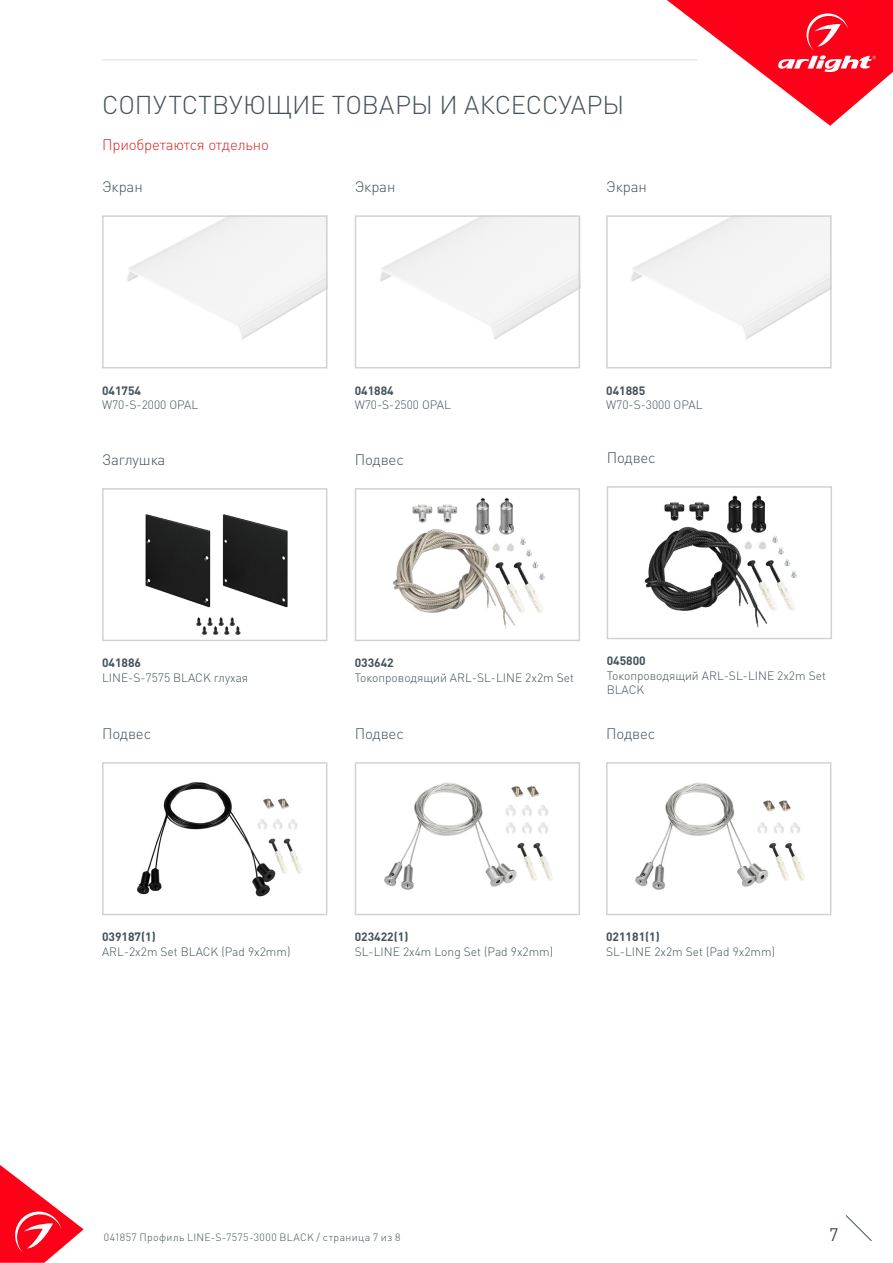
<style>
.page{position:relative;width:893px;height:1263px;background:#fff}
.page>*{position:absolute;margin:0;border:0;box-sizing:border-box;transform-origin:0 0}
.t1{font:300 25.5px "DIN Pro";color:#425159}
.t2{font:18px "DIN Pro";color:#425159}
.t3{font:300 15px "DIN Pro";letter-spacing:-.01em;color:#425159}
.t4{font:300 15px "DIN Pro";letter-spacing:-.01em;color:#d5262a}
.t5{font:300 12px/14.4px "DIN Pro";color:#425159}
.t6{font:700 12px "DIN Pro";color:#425159}
.t7{font:300 10.5px "DIN Pro";letter-spacing:.035em;color:#425159}
</style>
<div class="page">
<svg style="left:0;top:1165px;width:84px;height:98px"></svg>
<svg style="left:845px;top:1215px;width:27px;height:26px"></svg>
<svg style="left:667px;top:0;width:226px;height:126px"></svg>
<hr style="left:102px;top:60px;width:595px;height:1px;background:#dcdddf">
<img style="left:127px;top:218px;width:197px;height:122px">
<div style="left:102px;top:215px;width:225px;height:153px;border:2px solid #d1d2d4"></div>
<img style="left:380px;top:218px;width:197px;height:122px">
<div style="left:355px;top:215px;width:225px;height:153px;border:2px solid #d1d2d4"></div>
<img style="left:631px;top:218px;width:198px;height:122px">
<div style="left:606px;top:215px;width:226px;height:153px;border:2px solid #d1d2d4"></div>
<img style="left:145px;top:514px;width:143px;height:121px">
<div style="left:102px;top:488px;width:225px;height:153px;border:2px solid #d1d2d4"></div>
<img style="left:393px;top:498px;width:152px;height:131px">
<div style="left:355px;top:488px;width:225px;height:153px;border:2px solid #d1d2d4"></div>
<img style="left:635px;top:782px;width:170px;height:108px">
<div style="left:606px;top:762px;width:225px;height:153px;border:2px solid #d1d2d4"></div>
<img style="left:384px;top:782px;width:169px;height:108px">
<div style="left:355px;top:762px;width:225px;height:153px;border:2px solid #d1d2d4"></div>
<img style="left:644px;top:495px;width:153px;height:133px">
<div style="left:607px;top:486px;width:225px;height:153px;border:2px solid #d1d2d4"></div>
<img style="left:137px;top:782px;width:165px;height:115px">
<div style="left:102px;top:762px;width:225px;height:153px;border:2px solid #d1d2d4"></div>
<p class="t1" style="left:102px;top:87px;width:524px">СОПУТСТВУЮЩИЕ ТОВАРЫ И АКСЕССУАРЫ</p>
<p class="t4" style="left:102px;top:134px;width:168px">Приобретаются отдельно</p>
<p class="t3" style="left:102px;top:177px;width:42px">Экран</p>
<p class="t3" style="left:355px;top:177px;width:42px">Экран</p>
<p class="t3" style="left:606px;top:177px;width:42px">Экран</p>
<p class="t6" style="left:102px;top:382px;width:41px">041754</p>
<p class="t5" style="left:102px;top:397px;width:98px">W70-S-2000 OPAL</p>
<p class="t6" style="left:355px;top:382px;width:41px">041884</p>
<p class="t5" style="left:355px;top:397px;width:98px">W70-S-2500 OPAL</p>
<p class="t6" style="left:606px;top:382px;width:41px">041885</p>
<p class="t5" style="left:606px;top:397px;width:98px">W70-S-3000 OPAL</p>
<p class="t3" style="left:102px;top:449px;width:65px">Заглушка</p>
<p class="t3" style="left:355px;top:449px;width:51px">Подвес</p>
<p class="t3" style="left:607px;top:448px;width:51px">Подвес</p>
<p class="t6" style="left:102px;top:655px;width:41px">041886</p>
<p class="t5" style="left:102px;top:670px;width:148px">LINE-S-7575 BLACK глухая</p>
<p class="t6" style="left:355px;top:655px;width:41px">033642</p>
<p class="t5" style="left:355px;top:670px;width:221px">Токопроводящий ARL-SL-LINE 2x2m Set</p>
<p class="t6" style="left:607px;top:653px;width:41px">045800</p>
<p class="t5" style="left:607px;top:668px;width:221px">Токопроводящий ARL-SL-LINE 2x2m Set<br>BLACK</p>
<p class="t3" style="left:102px;top:724px;width:51px">Подвес</p>
<p class="t3" style="left:355px;top:724px;width:51px">Подвес</p>
<p class="t3" style="left:606px;top:724px;width:51px">Подвес</p>
<p class="t6" style="left:102px;top:929px;width:55px">039187(1)</p>
<p class="t5" style="left:102px;top:944px;width:190px">ARL-2x2m Set BLACK (Pad 9x2mm)</p>
<p class="t6" style="left:355px;top:929px;width:55px">023422(1)</p>
<p class="t5" style="left:355px;top:944px;width:200px">SL-LINE 2x4m Long Set (Pad 9x2mm)</p>
<p class="t6" style="left:606px;top:929px;width:55px">021181(1)</p>
<p class="t5" style="left:606px;top:944px;width:171px">SL-LINE 2x2m Set (Pad 9x2mm)</p>
<p class="t7" style="left:104px;top:1230px;width:298px">041857 Профиль LINE-S-7575-3000 BLACK / страница 7 из 8</p>
<h2 class="t2" style="left:829px;top:1222px;width:11px">7</h2>
</div>
